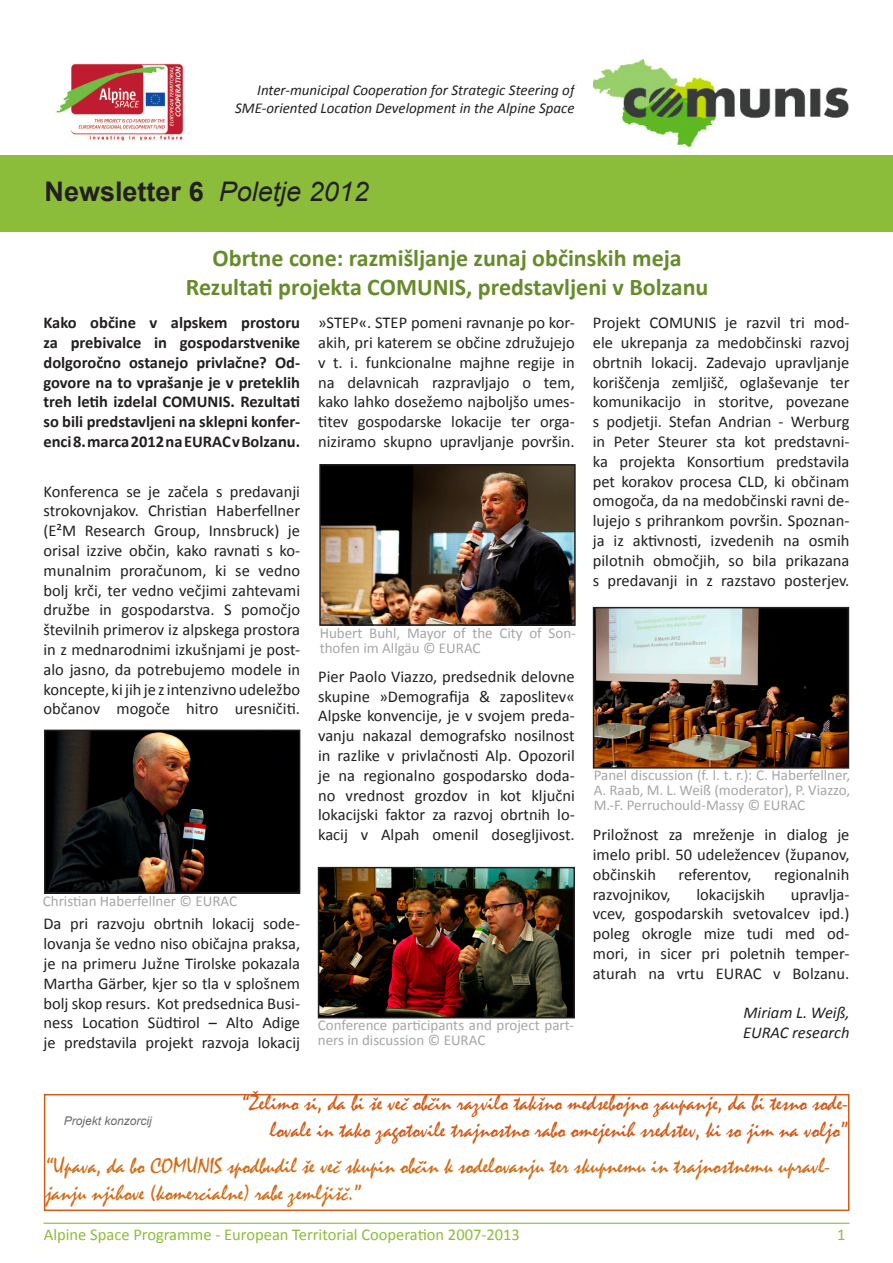
<style>
.page{position:relative;width:893px;height:1263px;background:#fff}
.page>*{position:absolute;margin:0;border:0;box-sizing:border-box;transform-origin:0 0}
.t1{font:700 27px "Arial";color:#231f20}
.t2{font:700 24px "Calibri";color:#678b2b}
.t3{font:22.5px/27px "Mistral";color:#d45a17;text-align:right}
.t4{font:22.5px/27px "Mistral";color:#d46c17}
.t5{font:16.5px/19.8px "Calibri";color:#231f20;text-align:justify}
.t6{font:700 16.5px/19.8px "Calibri";color:#231f20;text-align:justify}
.t7{font:16.5px "Calibri";color:#8bbd3a}
.t8{font:italic 16.5px "Calibri";color:#231f20}
.t9{font:15px/15px "Calibri";color:#a6a6a6}
.t10{font:italic 15px/18px "Calibri";color:#231f20;text-align:right}
.t11{font:italic 12px "Arial";color:#6b6c6e}
.s1{font-weight:400;font-style:italic}
</style>
<div class="page">
<hr style="left:44px;top:1223px;width:805px;height:1px;background:#8bbd3a">
<div style="left:0;top:156px;width:892px;height:76px;background:#8bbd3a"></div>
<img style="left:593px;top:59px;width:255px;height:88px">
<svg style="left:56px;top:63px;width:128px;height:78px"></svg>
<img style="left:47px;top:733px;width:250px;height:158px">
<div style="left:44px;top:730px;width:256px;height:164px;border:2px solid #231f20"></div>
<img style="left:322px;top:467px;width:251px;height:156px">
<div style="left:319px;top:464px;width:257px;height:162px;border:2px solid #231f20"></div>
<img style="left:321px;top:870px;width:251px;height:145px">
<div style="left:318px;top:867px;width:257px;height:151px;border:2px solid #231f20"></div>
<img style="left:596px;top:610px;width:250px;height:156px">
<div style="left:593px;top:607px;width:256px;height:162px;border:2px solid #231f20"></div>
<div style="left:44px;top:1094px;width:805px;height:117px;border:2px solid #d45a17"></div>
<p class="t10" style="left:235px;top:81px;width:341px">Inter-municipal Cooperation for Strategic Steering of<br>SME-oriented Location Development in the Alpine Space</p>
<p class="t1" style="left:45px;top:174px;width:326px">Newsletter 6 <span class="s1">Poletje 2012</span></p>
<p class="t2" style="left:213px;top:243px;width:471px">Obrtne cone: razmišljanje zunaj občinskih meja</p>
<p class="t2" style="left:186px;top:271px;width:524px">Rezultati projekta COMUNIS, predstavljeni v Bolzanu</p>
<p class="t6" style="left:44px;top:313px;width:258px">Kako občine v alpskem prostoru za prebivalce in gospodarstvenike dolgoročno ostanejo privlačne? Od&shy;govore na to vprašanje je v preteklih treh letih izdelal COMUNIS. Rezultati so bili predstavljeni na sklepni konfer&shy;enci 8. marca 2012 na EURAC v Bolzanu.</p>
<p class="t5" style="left:44px;top:481px;width:258px">Konferenca se je začela s predavanji strokovnjakov. Christian Haberfellner (E²M Research Group, Innsbruck) je orisal izzive občin, kako ravnati s ko&shy;munalnim proračunom, ki se vedno bolj krči, ter vedno večjimi zahtevami družbe in gospodarstva. S pomočjo številnih primerov iz alpskega prostora in z mednarodnimi izkušnjami je post&shy;alo jasno, da potrebujemo modele in koncepte, ki jih je z intenzivno udeležbo občanov mogoče hitro uresničiti.</p>
<p class="t9" style="left:43px;top:894px;width:196px">Christian Haberfellner © EURAC</p>
<p class="t5" style="left:44px;top:914px;width:258px">Da pri razvoju obrtnih lokacij sode&shy;lovanja še vedno niso običajna praksa, je na primeru Južne Tirolske pokazala Martha Gärber, kjer so tla v splošnem bolj skop resurs. Kot predsednica Busi&shy;ness Location Südtirol – Alto Adige je predstavila projekt razvoja lokacij</p>
<p class="t5" style="left:318px;top:313px;width:258px">»STEP«. STEP pomeni ravnanje po kor&shy;akih, pri katerem se občine združujejo v t. i. funkcionalne majhne regije in na delavnicah razpravljajo o tem, kako lahko dosežemo najboljšo umes&shy;titev gospodarske lokacije ter orga&shy;niziramo skupno upravljanje površin.</p>
<p class="t9" style="left:320px;top:625px;width:258px">Hubert Buhl, Mayor of the City of Son&shy;thofen im Allgäu © EURAC</p>
<p class="t5" style="left:318px;top:666px;width:258px">Pier Paolo Viazzo, predsednik delovne skupine »Demografija &amp; zaposlitev« Alpske konvencije, je v svojem preda&shy;vanju nakazal demografsko nosilnost in razlike v privlačnosti Alp. Opozoril je na regionalno gospodarsko doda&shy;no vrednost grozdov in kot ključni lokacijski faktor za razvoj obrtnih lo&shy;kacij v Alpah omenil dosegljivost.</p>
<p class="t9" style="left:318px;top:1017px;width:258px">Conference participants and project part&shy;ners in discussion © EURAC</p>
<p class="t5" style="left:593px;top:313px;width:258px">Projekt COMUNIS je razvil tri mod&shy;ele ukrepanja za medobčinski razvoj obrtnih lokacij. Zadevajo upravljanje koriščenja zemljišč, oglaševanje ter komunikacijo in storitve, povezane s podjetji. Stefan Andrian - Werburg in Peter Steurer sta kot predstavni&shy;ka projekta Konsortium predstavila pet korakov procesa CLD, ki občinam omogoča, da na medobčinski ravni de&shy;lujejo s prihrankom površin. Spoznan&shy;ja iz aktivnosti, izvedenih na osmih pilotnih območjih, so bila prikazana s predavanji in z razstavo posterjev.</p>
<p class="t9" style="left:594px;top:767px;width:258px;text-align:justify">Panel discussion (f. l. t. r.): C. Haberfellner, A. Raab, M. L. Weiß (moderator), P. Viazzo, M.-F. Perruchould-Massy © EURAC</p>
<p class="t5" style="left:593px;top:825px;width:258px">Priložnost za mreženje in dialog je imelo pribl. 50 udeležencev (županov, občinskih</p>
<p class="t5" style="left:678px;top:864px;width:74px">referentov,</p>
<p class="t5" style="left:774px;top:864px;width:77px">regionalnih</p>
<p class="t5" style="left:593px;top:884px;width:258px;text-indent:198px">upravlja&shy;vcev, gospodarskih svetovalcev ipd.) poleg okrogle mize tudi med od&shy;mori, in sicer pri poletnih temper&shy;aturah na vrtu EURAC v Bolzanu.</p>
<p class="t8" style="left:743px;top:1002px;width:107px">Miriam L. Weiß,</p>
<p class="t8" style="left:743px;top:1021px;width:108px">EURAC research</p>
<p class="t5" style="left:593px;top:884px;width:79px">razvojnikov,</p>
<p class="t5" style="left:696px;top:884px;width:70px">lokacijskih</p>
<p class="t3" style="left:242px;top:1090px;width:608px">“Želimo si, da bi še več občin razvilo takšno medsebojno zaupanje, da bi tesno sode&shy;lovale in tako zagotovile trajnostno rabo omejenih sredstev, ki so jim na voljo”</p>
<p class="t4" style="left:45px;top:1152px;width:786px">“Upava, da bo COMUNIS spodbudil še več skupin občin k sodelovanju ter skupnemu in trajnostnemu upravl&shy;janju njihove (komercialne) rabe zemljišč.”</p>
<p class="t11" style="left:64px;top:1113px;width:90px">Projekt konzorcij</p>
<p class="t7" style="left:44px;top:1224px;width:478px">Alpine Space Programme - European Territorial Cooperation 2007-2013</p>
<p class="t7" style="left:837px;top:1224px;width:10px">1</p>
</div>
